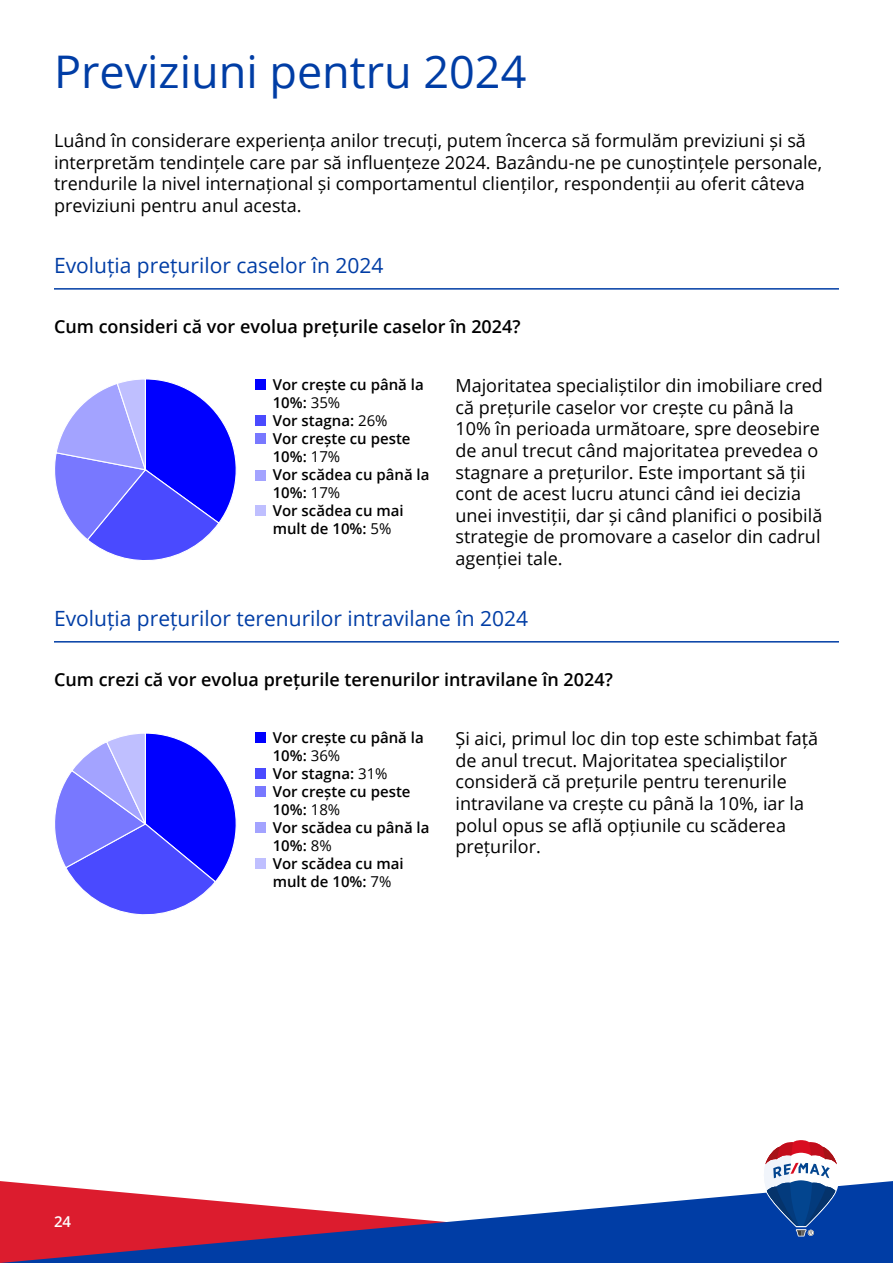
<style>
.page{position:relative;width:893px;height:1263px;background:#fff}
.page>*{position:absolute;margin:0;border:0;box-sizing:border-box;transform-origin:0 0}
.t1{font:45px "Open Sans";color:#003da5}
.t2{font:21px "Open Sans";color:#003da5}
.t3{font:18px/21.6px "Open Sans";color:#000}
.t4{font:600 18px "Open Sans";color:#000}
.t5{font:600 15px/18px "Open Sans";color:#000}
.t6{font:600 15px "Open Sans";color:#fff}
.s1{font-weight:400}
</style>
<div class="page">
<hr style="left:54px;top:288px;width:785px;height:2px;background:#003da5">
<hr style="left:54px;top:641px;width:785px;height:1px;background:#003da5">
<div style="left:255px;top:380px;width:10px;height:10px;background:#00f"></div>
<div style="left:255px;top:732px;width:10px;height:11px;background:#00f"></div>
<div style="left:255px;top:434px;width:10px;height:10px;background:#7878ff"></div>
<div style="left:255px;top:787px;width:10px;height:10px;background:#7878ff"></div>
<div style="left:255px;top:416px;width:10px;height:10px;background:#4a4aff"></div>
<div style="left:255px;top:768px;width:10px;height:11px;background:#4a4aff"></div>
<div style="left:255px;top:470px;width:10px;height:10px;background:#a3a3ff"></div>
<div style="left:255px;top:823px;width:10px;height:10px;background:#a3a3ff"></div>
<div style="left:255px;top:505px;width:10px;height:11px;background:#bfbfff"></div>
<div style="left:255px;top:858px;width:10px;height:11px;background:#bfbfff"></div>
<svg style="left:55px;top:379px;width:182px;height:181px"></svg>
<svg style="left:55px;top:733px;width:182px;height:182px"></svg>
<svg style="left:0;top:1181px;width:893px;height:82px"></svg>
<svg style="left:762px;top:1140px;width:78px;height:96px"></svg>
<h1 class="t1" style="left:54px;top:41px;width:474px">Previziuni pentru 2024</h1>
<p class="t3" style="left:54px;top:129px;width:770px">Luând în considerare experiența anilor trecuți, putem încerca să formulăm previziuni și să interpretăm tendințele care par să influențeze 2024. Bazându-ne pe cunoștințele personale, trendurile la nivel internațional și comportamentul clienților, respondenții au oferit câteva previziuni pentru anul acesta.</p>
<p class="t2" style="left:54px;top:251px;width:331px">Evoluția prețurilor caselor în 2024</p>
<p class="t4" style="left:54px;top:314px;width:468px">Cum consideri că vor evolua prețurile caselor în 2024?</p>
<p class="t5" style="left:273px;top:375px;width:158px">Vor crește cu până la<br>10%: <span class="s1">35%<br></span>Vor stagna: <span class="s1">26%<br></span>Vor crește cu peste<br>10%: <span class="s1">17%<br></span>Vor scădea cu până la<br>10%: <span class="s1">17%<br></span>Vor scădea cu mai mult de 10%: <span class="s1">5%</span></p>
<p class="t3" style="left:455px;top:374px;width:369px">Majoritatea specialiștilor din imobiliare cred că prețurile caselor vor crește cu până la 10% în perioada următoare, spre deosebire de anul trecut când majoritatea prevedea o stagnare a prețurilor. Este important să ții cont de acest lucru atunci când iei decizia unei investiții, dar și când planifici o posibilă strategie de promovare a caselor din cadrul agenției tale.</p>
<p class="t2" style="left:54px;top:604px;width:476px">Evoluția prețurilor terenurilor intravilane în 2024</p>
<p class="t4" style="left:54px;top:667px;width:560px">Cum crezi că vor evolua prețurile terenurilor intravilane în 2024?</p>
<p class="t6" style="left:54px;top:1211px;width:19px">24</p>
<p class="t5" style="left:273px;top:728px;width:158px">Vor crește cu până la<br>10%: <span class="s1">36%<br></span>Vor stagna: <span class="s1">31%<br></span>Vor crește cu peste<br>10%: <span class="s1">18%<br></span>Vor scădea cu până la<br>10%: <span class="s1">8%<br></span>Vor scădea cu mai mult de 10%: <span class="s1">7%</span></p>
<p class="t3" style="left:455px;top:727px;width:364px">Și aici, primul loc din top este schimbat față de anul trecut. Majoritatea specialiștilor consideră că prețurile pentru terenurile intravilane va crește cu până la 10%, iar la polul opus se află opțiunile cu scăderea prețurilor.</p>
</div>
